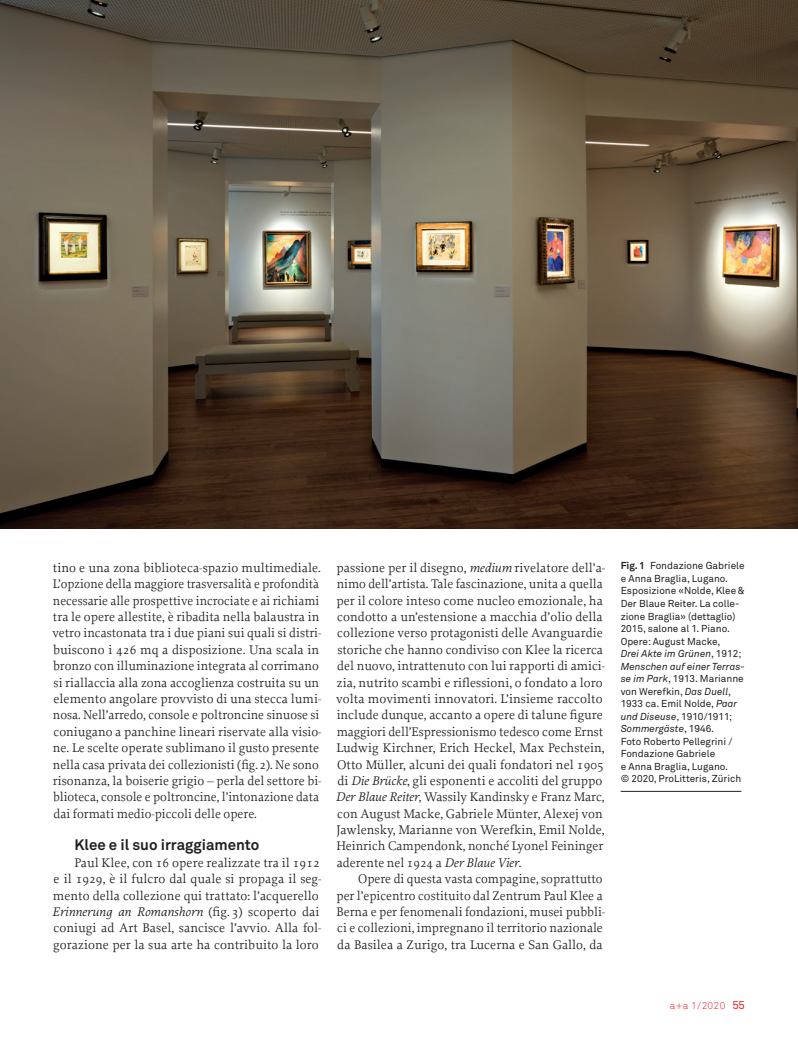
<style>
.page{position:relative;width:798px;height:1046px;background:#fff}
.page>*{position:absolute;margin:0;border:0;box-sizing:border-box;transform-origin:0 0}
.t1{font:700 15px "Akkurat";color:#231f20}
.t2{font:13.12px/16.4px "Proforma";color:#231f20}
.t3{font:10px/12.5px "Akkurat";color:#231f20}
.t4{font:300 10px "Akkurat";color:#ee1d23}
.s1{font-style:italic}
.s2{font-weight:700}
.s3{font-weight:400;font-size:11.25px}
</style>
<div class="page">
<img style="left:0;top:0;width:797px;height:529px">
<hr style="left:620px;top:791px;width:121px;height:1px;background:#231f20">
<p class="t2" style="left:52px;top:559px;width:270px">tino e una zona biblioteca-spazio multimediale.<br>L’opzione della maggiore trasversalità e profondità necessarie alle prospettive incrociate e ai richiami tra le opere allestite, è ribadita nella balaustra in vetro incastonata tra i due piani sui quali si distri&shy;buiscono i 426 mq a disposizione. Una scala in bronzo con illuminazione integrata al corrimano si riallaccia alla zona accoglienza costruita su un elemento angolare provvisto di una stecca lumi&shy;nosa. Nell’arredo, console e poltroncine sinuose si coniugano a panchine lineari riservate alla visio&shy;ne. Le scelte operate sublimano il gusto presente nella casa privata dei collezionisti (fig.2). Ne sono risonanza, la boiserie grigio – perla del settore bi&shy;blioteca, console e poltroncine, l’intonazione data dai formati medio-piccoli delle opere.</p>
<p class="t1" style="left:74px;top:835px;width:186px">Klee e il suo irraggiamento</p>
<p class="t2" style="left:52px;top:854px;width:271px;text-indent:22px">Paul Klee, con 16 opere realizzate tra il 1912 e il 1929, è il fulcro dal quale si propaga il seg&shy;mento della collezione qui trattato: l’acquerello <span class="s1">Erinnerung an Romanshorn</span> (fig. 3) scoperto dai coniugi ad Art Basel, sancisce l’avvio. Alla fol&shy;gorazione per la sua arte ha contribuito la loro</p>
<p class="t2" style="left:336px;top:559px;width:271px">passione per il disegno, <span class="s1">medium</span> rivelatore dell’a&shy;nimo dell’artista. Tale fascinazione, unita a quella per il colore inteso come nucleo emozionale, ha condotto a un’estensione a macchia d’olio della collezione verso protagonisti delle Avanguardie storiche che hanno condiviso con Klee la ricerca del nuovo, intrattenuto con lui rapporti di amici&shy;zia, nutrito scambi e riflessioni, o fondato a loro volta movimenti innovatori. L’insieme raccolto include dunque, accanto a opere di talune figure maggiori dell’Espressionismo tedesco come Ernst Ludwig Kirchner, Erich Heckel, Max Pechstein, Otto Müller, alcuni dei quali fondatori nel 1905 di <span class="s1">Die Brücke</span>, gli esponenti e accoliti del gruppo <span class="s1">Der Blaue Reiter</span>, Wassily Kandinsky e Franz Marc, con August Macke, Gabriele Münter, Alexej von Jawlensky, Marianne von Werefkin, Emil Nolde, Heinrich Campendonk, nonché Lyonel Feininger aderente nel 1924 a <span class="s1">Der Blaue Vier</span>.</p>
<p class="t2" style="left:336px;top:870px;width:270px;text-indent:22px">Opere di questa vasta compagine, soprattutto per l’epicentro costituito dal Zentrum Paul Klee a Berna e per fenomenali fondazioni, musei pubbli&shy;ci e collezioni, impregnano il territorio nazionale da Basilea a Zurigo, tra Lucerna e San Gallo, da</p>
<p class="t3" style="left:620px;top:559px;width:126px"><span class="s2">Fig. 1</span> Fondazione Gabriele e Anna Braglia, Lugano.<br>Esposizione «Nolde, Klee&amp;<br>Der Blaue Reiter. La colle&shy;zione Braglia» (dettaglio)<br>2015, salone al 1. Piano.<br>Opere: August Macke,<br><span class="s1">Drei Akte im Grünen</span>, 1912;<br><span class="s1">Menschen auf einer Terras&shy;se im Park</span>, 1913. Marianne von Werefkin, <span class="s1">Das Duell</span>,<br>1933 ca. Emil Nolde, <span class="s1">Paar und Diseuse</span>, 1910/1911;<br><span class="s1">Sommergäste</span>, 1946.<br>Foto Roberto Pellegrini /<br>Fondazione Gabriele<br>e Anna Braglia, Lugano.<br>© 2020, ProLitteris, Zürich</p>
<p class="t4" style="left:669px;top:999px;width:76px">a+a 1/2020 <span class="s3">55</span></p>
</div>
